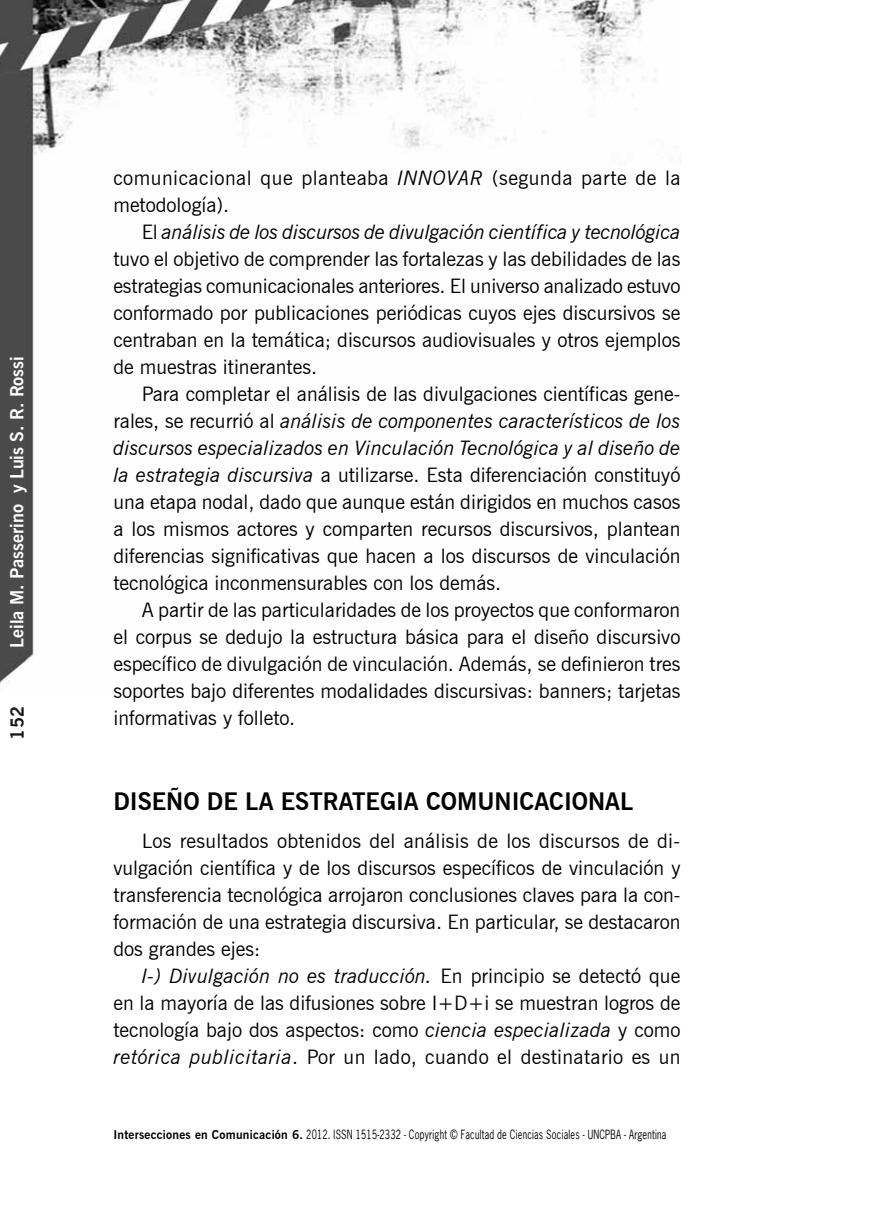
<style>
.page{position:relative;width:879px;height:1219px;background:#fff}
.page>*{position:absolute;margin:0;border:0;box-sizing:border-box;transform-origin:0 0}
.t1{font:700 24px "News Gothic BT";color:#000}
.t2{font:20px/27px "News Gothic BT";color:#000;text-align:justify}
.t3{font:20px/27px "News Gothic BT";letter-spacing:.025em;color:#000}
.t4{font:700 18px "News Gothic BT";color:#fff}
.t5{font:700 18px "News Gothic BT";color:#1a171b}
.t6{font:12px "News Gothic Cn";letter-spacing:.02em;color:#000}
.s1{font-style:italic}
.s2{font-family:"News Gothic BT";font-weight:700}
</style>
<div class="page">
<img style="left:0;top:0;width:654px;height:683px">
<p class="t4" style="left:6px;top:648px;width:293px;rotate:-90deg">Leila M. Passerino y Luis S. R. Rossi</p>
<p class="t5" style="left:7px;top:740px;width:35px;rotate:-90deg">152</p>
<p class="t3" style="left:113px;top:165px;width:569px">comunicacional que planteaba <span class="s1">INNOVAR</span> (segunda parte de la metodología).</p>
<p class="t2" style="left:113px;top:219px;width:569px;text-indent:28px">El <span class="s1">análisis de los discursos de divulgación científica y tecnológica </span>tuvo el objetivo de comprender las fortalezas y las debilidades de las estrategias comunicacionales anteriores. El universo analizado estuvo conformado por publicaciones periódicas cuyos ejes discursivos se centraban en la temática; discursos audiovisuales y otros ejemplos de muestras itinerantes.</p>
<p class="t2" style="left:113px;top:381px;width:568px;text-indent:28px">Para completar el análisis de las divulgaciones científicas gene&shy;rales, se recurrió al <span class="s1">análisis de componentes característicos de los discursos especializados en Vinculación Tecnológica y al diseño de la estrategia discursiva</span> a utilizarse. Esta diferenciación constituyó una etapa nodal, dado que aunque están dirigidos en muchos casos a los mismos actores y comparten recursos discursivos, plantean diferencias significativas que hacen a los discursos de vinculación tecnológica inconmensurables con los demás.</p>
<p class="t2" style="left:113px;top:597px;width:568px;text-indent:28px">A partir de las particularidades de los proyectos que conformaron el corpus se dedujo la estructura básica para el diseño discursivo específico de divulgación de vinculación. Además, se definieron tres soportes bajo diferentes modalidades discursivas: banners; tarjetas informativas y folleto.</p>
<p class="t1" style="left:113px;top:786px;width:521px">DISEÑO DE LA ESTRATEGIA COMUNICACIONAL</p>
<p class="t2" style="left:113px;top:827px;width:568px;text-indent:28px">Los resultados obtenidos del análisis de los discursos de di&shy;vulgación científica y de los discursos específicos de vinculación y transferencia tecnológica arrojaron conclusiones claves para la con&shy;formación de una estrategia discursiva. En particular, se destacaron dos grandes ejes:</p>
<p class="t2" style="left:113px;top:962px;width:569px;text-indent:28px"><span class="s1">I-) Divulgación no es traducción.</span> En principio se detectó que en la mayoría de las difusiones sobre I+D+i se muestran logros de tecnología bajo dos aspectos: como <span class="s1">ciencia especializada</span> y como <span class="s1">retórica publicitaria</span>. Por un lado, cuando el destinatario es un</p>
<p class="t6" style="left:113px;top:1126px;width:554px"><span class="s2">Intersecciones en Comunicación 6.</span> 2012. ISSN 1515-2332 - Copyright © Facultad de Ciencias Sociales - UNCPBA - Argentina</p>
</div>
